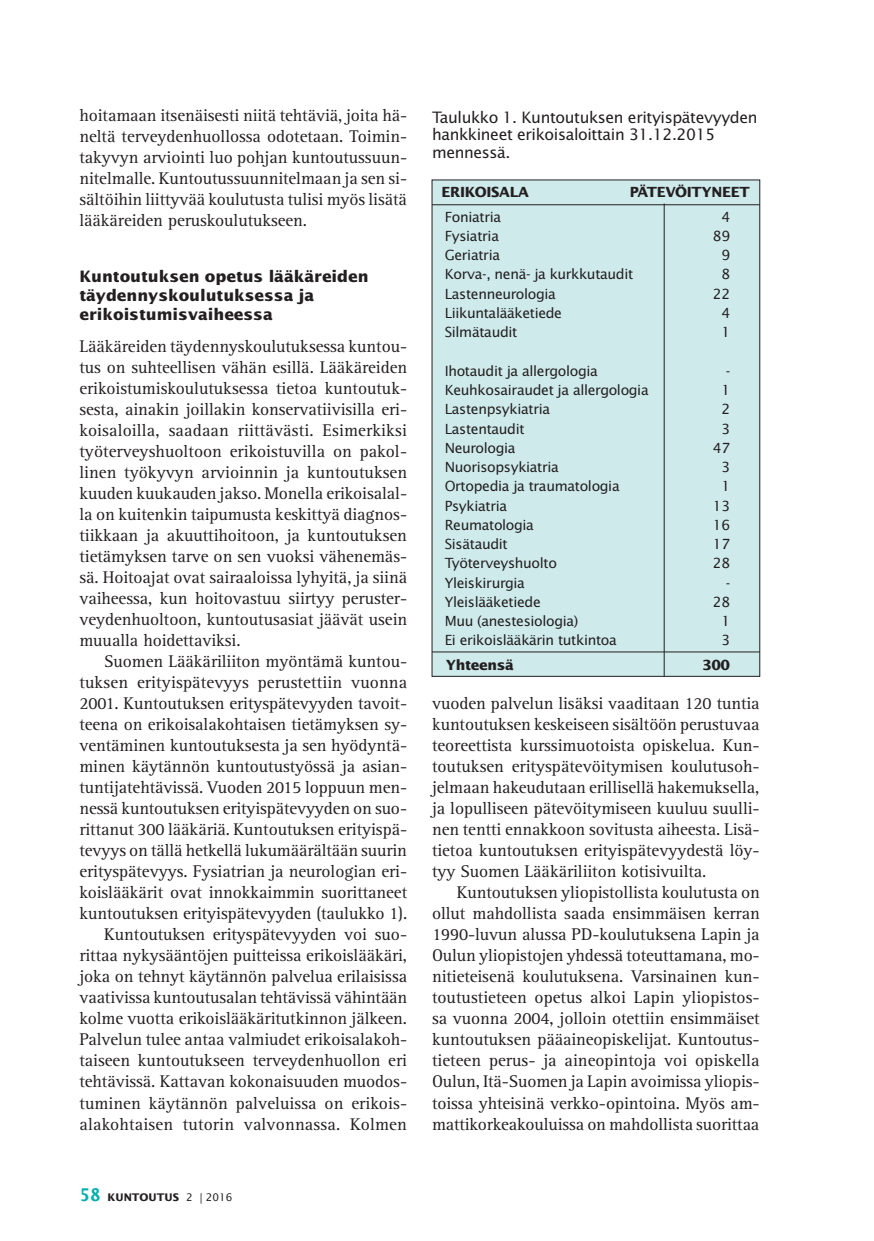
<style>
.page{position:relative;width:874px;height:1241px;background:#fff}
.page>*{position:absolute;margin:0;border:0;box-sizing:border-box;transform-origin:0 0}
.C_Teksti_2_Rotis_Ser{font:17.5px/21px "Rotis Serif Std";letter-spacing:-.005em;color:#231f20;text-align:justify}
.C_Teksti_1_Rotis_Ser{font:17.5px/21px "Rotis Serif Std";letter-spacing:-.005em;color:#231f20;text-align:justify}
.C_Taulukon_otsikko{font:15.75px/17.5px "Lucida Sans Std";letter-spacing:-.025em;color:#231f20}
.C_Ots_3{font:700 15.75px/19.2px "Lucida Sans Std";letter-spacing:-.005em;color:#231f20}
.C_Taulukko_teksti{font:14px "Lucida Sans Std";letter-spacing:-.025em;color:#231f20}
.C_Taulukko_teksti-2{font:700 14px "Lucida Sans Std";letter-spacing:-.025em;color:#231f20}
.t1{font:700 10.5px "Lucida Sans Std";color:#231f20}
.s1{font-family:"Lucida Sans Typewriter Std";font-size:17.5px;color:#00afad}
.s2{font-weight:400}
</style>
<div class="page">
<div style="left:432px;top:180px;width:327px;height:496px;background:#ceeaeb"></div>
<hr style="left:432px;top:204px;width:327px;height:1px;background:#231f20">
<hr style="left:432px;top:651px;width:327px;height:1px;background:#231f20">
<hr style="left:663px;top:203px;width:1px;height:473px;background:#231f20">
<p class="C_Teksti_2_Rotis_Ser" style="left:79px;top:105px;width:329px">hoitamaan itsenäisesti niitä tehtäviä, joita hä&shy;neltä terveydenhuollossa odotetaan. Toimin&shy;takyvyn arviointi luo pohjan kuntoutussuun&shy;nitelmalle. Kuntoutussuunnitelmaan ja sen si&shy;sältöihin liittyvää koulutusta tulisi myös lisätä lääkäreiden peruskoulutukseen.</p>
<p class="C_Ots_3" style="left:79px;top:267px;width:290px">Kuntoutuksen opetus lääkäreiden täydennyskoulutuksessa ja erikoistumisvaiheessa</p>
<p class="C_Teksti_1_Rotis_Ser" style="left:79px;top:336px;width:329px">Lääkäreiden täydennyskoulutuksessa kuntou&shy;tus on suhteellisen vähän esillä. Lääkäreiden erikoistumiskoulutuksessa tietoa kuntoutuk&shy;sesta, ainakin joillakin konservatiivisilla eri&shy;koisaloilla, saadaan riittävästi. Esimerkiksi työterveyshuoltoon erikoistuvilla on pakol&shy;linen työkyvyn arvioinnin ja kuntoutuksen kuuden kuukauden jakso. Monella erikoisalal&shy;la on kuitenkin taipumusta keskittyä diagnos&shy;tiikkaan ja akuuttihoitoon, ja kuntoutuksen tietämyksen tarve on sen vuoksi vähenemäs&shy;sä. Hoitoajat ovat sairaaloissa lyhyitä, ja siinä vaiheessa, kun hoitovastuu siirtyy peruster&shy;veydenhuoltoon, kuntoutusasiat jäävät usein muualla hoidettaviksi.</p>
<p class="C_Teksti_2_Rotis_Ser" style="left:79px;top:651px;width:329px;text-indent:25px">Suomen Lääkäriliiton myöntämä kuntou&shy;tuksen erityispätevyys perustettiin vuonna 2001. Kuntoutuksen erityspätevyyden tavoit&shy;teena on erikoisalakohtaisen tietämyksen sy&shy;ventäminen kuntoutuksesta ja sen hyödyntä&shy;minen käytännön kuntoutustyössä ja asian&shy;tuntijatehtävissä. Vuoden 2015 loppuun men&shy;nessä kuntoutuksen erityispätevyyden on suo&shy;rittanut 300 lääkäriä. Kuntoutuksen erityispä&shy;tevyys on tällä hetkellä lukumäärältään suurin erityspätevyys. Fysiatrian ja neurologian eri&shy;koislääkärit ovat innokkaimmin suorittaneet kuntoutuksen erityispätevyyden (taulukko 1).</p>
<p class="C_Teksti_2_Rotis_Ser" style="left:79px;top:924px;width:329px;text-indent:25px">Kuntoutuksen erityspätevyyden voi suo&shy;rittaa nykysääntöjen puitteissa erikoislääkäri, joka on tehnyt käytännön palvelua erilaisissa vaativissa kuntoutusalan tehtävissä vähintään kolme vuotta erikoislääkäritutkinnon jälkeen.<br>Palvelun tulee antaa valmiudet erikoisalakoh&shy;taiseen kuntoutukseen terveydenhuollon eri tehtävissä. Kattavan kokonaisuuden muodos&shy;tuminen käytännön palveluissa on erikois&shy;alakohtaisen tutorin valvonnassa. Kolmen</p>
<p class="C_Taulukon_otsikko" style="left:432px;top:108px;width:327px">Taulukko 1. Kuntoutuksen erityispätevyyden hankkineet erikoisaloittain 31.12.2015 mennessä.</p>
<p class="C_Taulukko_teksti-2" style="left:441px;top:184px;width:89px">ERIKOISALA</p>
<p class="C_Taulukko_teksti-2" style="left:629px;top:184px;width:121px">PÄTEVÖITYNEET</p>
<p class="C_Taulukko_teksti" style="left:444px;top:208px;width:58px">Foniatria</p>
<p class="C_Taulukko_teksti" style="left:721px;top:208px;width:10px">4</p>
<p class="C_Taulukko_teksti" style="left:444px;top:228px;width:56px">Fysiatria</p>
<p class="C_Taulukko_teksti" style="left:712px;top:228px;width:19px">89</p>
<p class="C_Taulukko_teksti" style="left:444px;top:247px;width:57px">Geriatria</p>
<p class="C_Taulukko_teksti" style="left:721px;top:247px;width:10px">9</p>
<p class="C_Taulukko_teksti" style="left:444px;top:266px;width:190px">Korva-, nenä- ja kurkkutaudit</p>
<p class="C_Taulukko_teksti" style="left:721px;top:266px;width:10px">8</p>
<p class="C_Taulukko_teksti" style="left:444px;top:285px;width:113px">Lastenneurologia</p>
<p class="C_Taulukko_teksti" style="left:712px;top:285px;width:19px">22</p>
<p class="C_Taulukko_teksti" style="left:444px;top:305px;width:119px">Liikuntalääketiede</p>
<p class="C_Taulukko_teksti" style="left:721px;top:305px;width:10px">4</p>
<p class="C_Taulukko_teksti" style="left:444px;top:324px;width:74px">Silmätaudit</p>
<p class="C_Taulukko_teksti" style="left:721px;top:324px;width:10px">1</p>
<p class="C_Taulukko_teksti" style="left:444px;top:362px;width:155px">Ihotaudit ja allergologia</p>
<p class="C_Taulukko_teksti" style="left:725px;top:362px;width:6px">-</p>
<p class="C_Taulukko_teksti" style="left:444px;top:382px;width:205px">Keuhkosairaudet ja allergologia</p>
<p class="C_Taulukko_teksti" style="left:721px;top:382px;width:10px">1</p>
<p class="C_Taulukko_teksti" style="left:444px;top:401px;width:107px">Lastenpsykiatria</p>
<p class="C_Taulukko_teksti" style="left:721px;top:401px;width:10px">2</p>
<p class="C_Taulukko_teksti" style="left:444px;top:420px;width:81px">Lastentaudit</p>
<p class="C_Taulukko_teksti" style="left:721px;top:420px;width:10px">3</p>
<p class="C_Taulukko_teksti" style="left:444px;top:439px;width:72px">Neurologia</p>
<p class="C_Taulukko_teksti" style="left:712px;top:439px;width:19px">47</p>
<p class="C_Taulukko_teksti" style="left:444px;top:459px;width:116px">Nuorisopsykiatria</p>
<p class="C_Taulukko_teksti" style="left:721px;top:459px;width:10px">3</p>
<p class="C_Taulukko_teksti" style="left:444px;top:478px;width:176px">Ortopedia ja traumatologia</p>
<p class="C_Taulukko_teksti" style="left:721px;top:478px;width:10px">1</p>
<p class="C_Taulukko_teksti" style="left:444px;top:497px;width:64px">Psykiatria</p>
<p class="C_Taulukko_teksti" style="left:712px;top:497px;width:19px">13</p>
<p class="C_Taulukko_teksti" style="left:444px;top:516px;width:91px">Reumatologia</p>
<p class="C_Taulukko_teksti" style="left:712px;top:516px;width:19px">16</p>
<p class="C_Taulukko_teksti" style="left:444px;top:536px;width:65px">Sisätaudit</p>
<p class="C_Taulukko_teksti" style="left:712px;top:536px;width:19px">17</p>
<p class="C_Taulukko_teksti" style="left:444px;top:555px;width:114px">Työterveyshuolto</p>
<p class="C_Taulukko_teksti" style="left:712px;top:555px;width:19px">28</p>
<p class="C_Taulukko_teksti" style="left:444px;top:574px;width:82px">Yleiskirurgia</p>
<p class="C_Taulukko_teksti" style="left:725px;top:574px;width:6px">-</p>
<p class="C_Taulukko_teksti" style="left:444px;top:593px;width:98px">Yleislääketiede</p>
<p class="C_Taulukko_teksti" style="left:712px;top:593px;width:19px">28</p>
<p class="C_Taulukko_teksti" style="left:444px;top:613px;width:135px">Muu (anestesiologia)</p>
<p class="C_Taulukko_teksti" style="left:721px;top:613px;width:10px">1</p>
<p class="C_Taulukko_teksti" style="left:444px;top:632px;width:174px">Ei erikoislääkärin tutkintoa</p>
<p class="C_Taulukko_teksti" style="left:721px;top:632px;width:10px">3</p>
<p class="C_Taulukko_teksti-2" style="left:445px;top:656px;width:70px">Yhteensä</p>
<p class="C_Taulukko_teksti-2" style="left:701px;top:656px;width:30px">300</p>
<p class="C_Teksti_2_Rotis_Ser" style="left:432px;top:693px;width:329px">vuoden palvelun lisäksi vaaditaan 120 tuntia kuntoutuksen keskeiseen sisältöön perustuvaa teoreettista kurssimuotoista opiskelua. Kun&shy;toutuksen erityspätevöitymisen koulutusoh&shy;jelmaan hakeudutaan erillisellä hakemuksella, ja lopulliseen pätevöitymiseen kuuluu suulli&shy;nen tentti ennakkoon sovitusta aiheesta. Lisä&shy;tietoa kuntoutuksen erityispätevyydestä löy&shy;tyy Suomen Lääkäriliiton kotisivuilta.</p>
<p class="C_Teksti_2_Rotis_Ser" style="left:432px;top:882px;width:329px;text-indent:25px">Kuntoutuksen yliopistollista koulutusta on ollut mahdollista saada ensimmäisen kerran 1990-luvun alussa PD-koulutuksena Lapin ja Oulun yliopistojen yhdessä toteuttamana, mo&shy;nitieteisenä koulutuksena. Varsinainen kun&shy;toutustieteen opetus alkoi Lapin yliopistos&shy;sa vuonna 2004, jolloin otettiin ensimmäiset kuntoutuksen pääaineopiskelijat. Kuntoutus&shy;tieteen perus- ja aineopintoja voi opiskella Oulun, Itä-Suomen ja Lapin avoimissa yliopis&shy;toissa yhteisinä verkko-opintoina. Myös am&shy;mattikorkeakouluissa on mahdollista suorittaa</p>
<p class="t1" style="left:79px;top:1191px;width:154px"><span class="s1">58</span> KUNTOUTUS <span class="s2">2 | 2016</span></p>
</div>
